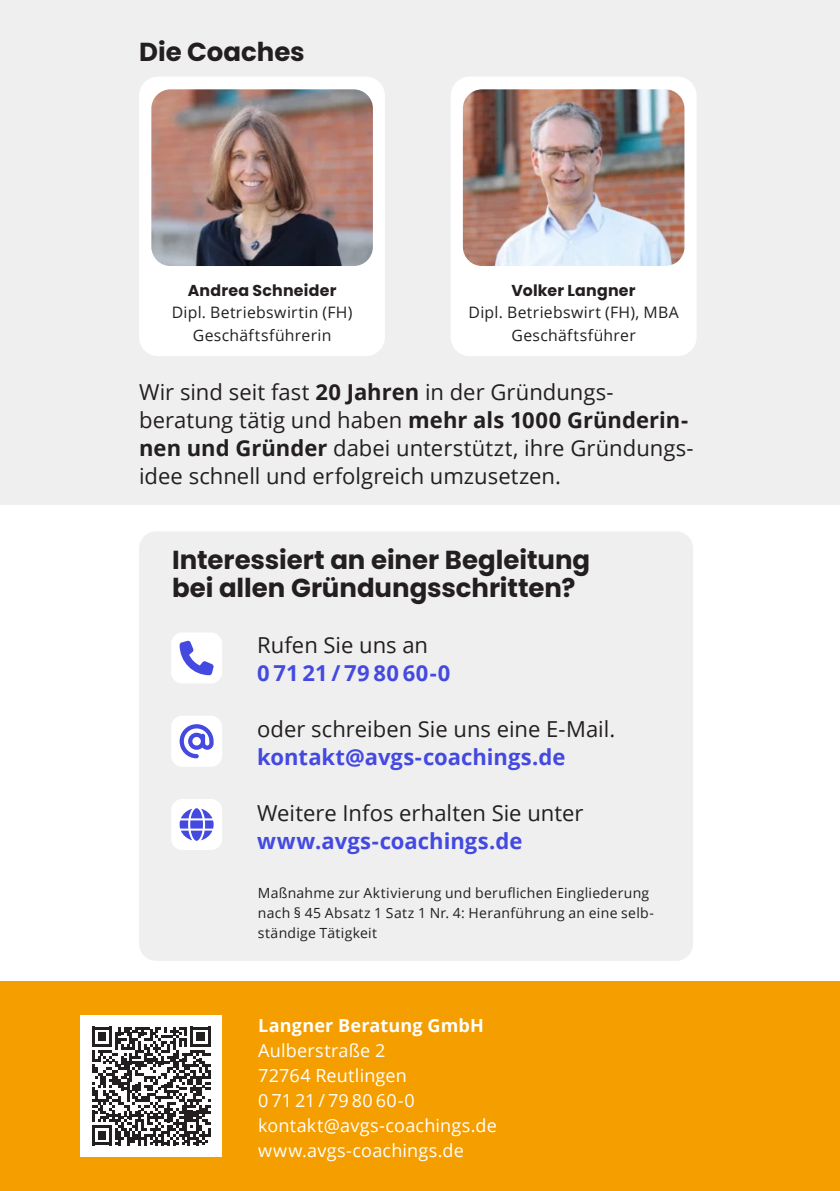
<style>
.page{position:relative;width:840px;height:1191px;background:#fff}
.page>*{position:absolute;margin:0;border:0;box-sizing:border-box;transform-origin:0 0}
.t1{font:700 26px/28px "Poppins";color:#231f20}
.t2{font:22px/28px "Open Sans";color:#231f20}
.t3{font:700 22px "Open Sans";color:#4449e0}
.t4{font:18px/25px "Open Sans";letter-spacing:.01em;color:#fff}
.t5{font:700 18px "Open Sans";letter-spacing:.01em;color:#fff}
.t6{font:15.8px/22.6px "Open Sans";letter-spacing:.02em;color:#231f20;text-align:center}
.t7{font:700 15.8px "Poppins";letter-spacing:.015em;color:#231f20}
.t8{font:14px/20px "Open Sans";letter-spacing:.02em;color:#231f20}
.s1{font-weight:700}
</style>
<div class="page">
<div style="left:0;top:0;width:839px;height:504px;background:#efefef"></div>
<div style="left:0;top:981px;width:839px;height:210px;background:#f49e00"></div>
<div style="left:80px;top:1015px;width:142px;height:142px;background:#fff"></div>
<svg style="left:92px;top:1026px;width:118px;height:119px"></svg>
<div style="left:139px;top:531px;width:553px;height:429px;background:#efefef;border-radius:17px"></div>
<div style="left:171px;top:715px;width:51px;height:51px;background:#fff;border-radius:11px"></div>
<svg style="left:179px;top:724px;width:34px;height:34px"></svg>
<div style="left:171px;top:632px;width:51px;height:51px;background:#fff;border-radius:11px"></div>
<svg style="left:179px;top:640px;width:35px;height:35px"></svg>
<div style="left:171px;top:799px;width:51px;height:51px;background:#fff;border-radius:11px"></div>
<svg style="left:179px;top:808px;width:34px;height:33px"></svg>
<div style="left:139px;top:77px;width:245px;height:279px;background:#fff;border-radius:19px"></div>
<img style="left:151px;top:89px;width:222px;height:177px">
<div style="left:450px;top:77px;width:246px;height:279px;background:#fff;border-radius:19px"></div>
<img style="left:462px;top:89px;width:222px;height:177px">
<p class="t1" style="left:139px;top:38px;width:167px">Die Coaches</p>
<p class="t7" style="left:188px;top:281px;width:150px">Andrea Schneider</p>
<p class="t6" style="left:172px;top:301px;width:182px">Dipl. Betriebswirtin (FH)<br>Geschäftsführerin</p>
<p class="t7" style="left:511px;top:281px;width:125px">Volker Langner</p>
<p class="t6" style="left:468px;top:301px;width:211px">Dipl. Betriebswirt (FH), MBA<br>Geschäftsführer</p>
<p class="t2" style="left:139px;top:378px;width:555px">Wir sind seit fast <span class="s1">20 Jahren</span> in der Gründungs&shy;beratung tätig und haben <span class="s1">mehr als 1000 Gründerin&shy;nen und Gründer</span> dabei unterstützt, ihre Gründungs&shy;idee schnell und erfolgreich umzusetzen.</p>
<p class="t1" style="left:172px;top:546px;width:419px">Interessiert an einer Begleitung bei allen Gründungsschritten?</p>
<p class="t2" style="left:257px;top:631px;width:172px">Rufen Sie uns an</p>
<p class="t3" style="left:257px;top:658px;width:195px">0 71 21 / 79 80 60-0</p>
<p class="t2" style="left:257px;top:715px;width:359px">oder schreiben Sie uns eine E-Mail.</p>
<p class="t3" style="left:257px;top:742px;width:310px">kontakt@avgs-coachings.de</p>
<p class="t2" style="left:257px;top:799px;width:327px">Weitere Infos erhalten Sie unter</p>
<p class="t3" style="left:257px;top:826px;width:266px">www.avgs-coachings.de</p>
<p class="t8" style="left:258px;top:882px;width:397px">Maßnahme zur Aktivierung und beruflichen Eingliederung nach § 45 Absatz 1 Satz 1 Nr. 4: Heranführung an eine selb&shy;ständige Tätigkeit</p>
<p class="t5" style="left:258px;top:1012px;width:227px">Langner Beratung GmbH</p>
<p class="t4" style="left:258px;top:1037px;width:240px">Aulberstraße 2<br>72764 Reutlingen<br>0 71 21 / 79 80 60-0 kontakt@avgs-coachings.de www.avgs-coachings.de</p>
</div>
